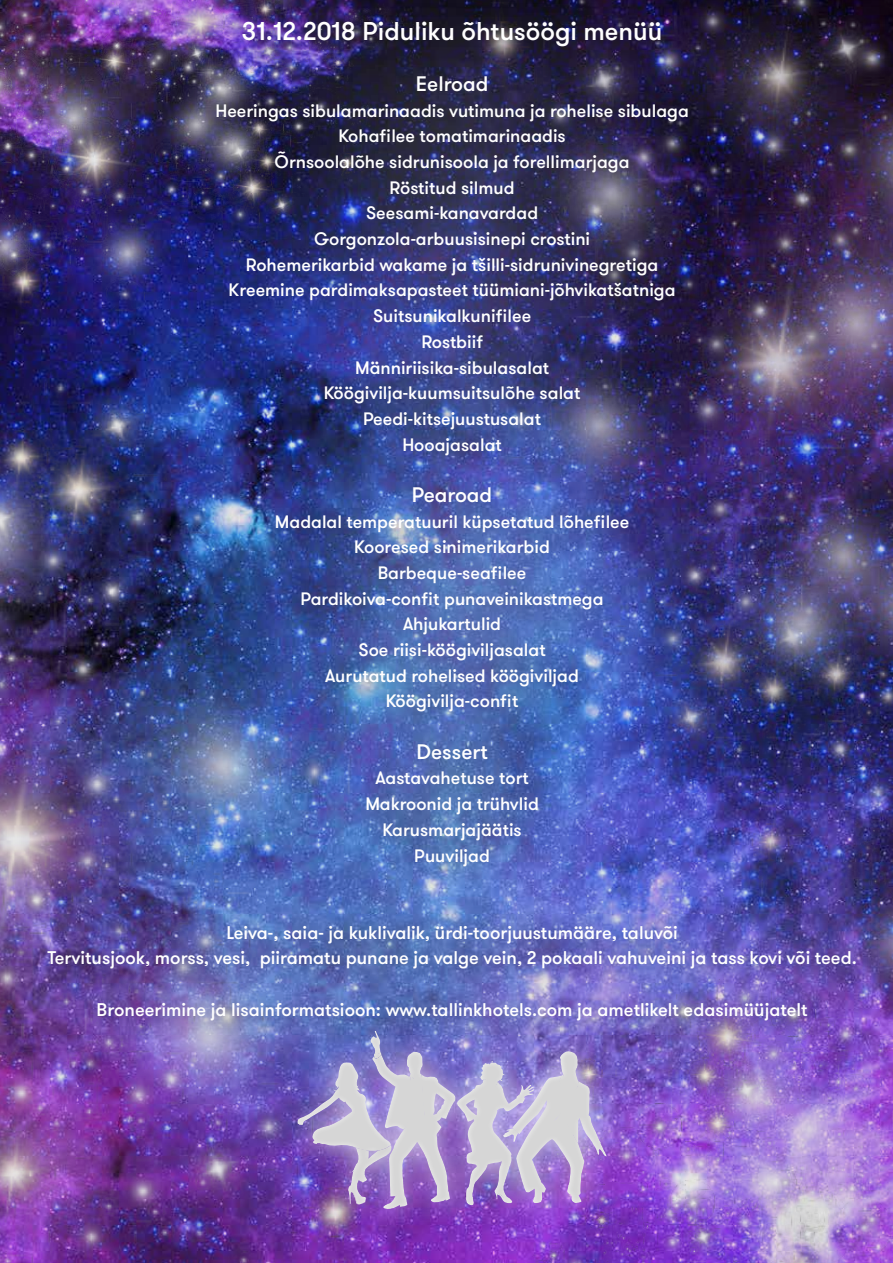
<style>
.page{position:relative;width:893px;height:1263px;background:#fff}
.page>*{position:absolute;margin:0;border:0;box-sizing:border-box;transform-origin:0 0}
.t1{font:500 25.65px "GT Walsheim Pro";color:#fff}
.t2{font:500 21px "GT Walsheim Pro";color:#fff}
.t3{font:500 18.3px/25.7px "GT Walsheim Pro";color:#fff;text-align:center}
.t4{font:500 18px/25.7px "GT Walsheim Pro";color:#fff;text-align:center}
</style>
<div class="page">
<img style="left:0;top:1112px;width:893px;height:151px">
<img style="left:0;top:0;width:893px;height:1112px">
<div style="left:274px;top:1010px;width:355px;height:223px;background:#fff;opacity:.75"></div>
<div style="left:297px;top:1028px;width:310px;height:182px;background:#fff;opacity:.75"></div>
<h1 class="t1" style="left:242px;top:15px;width:422px">31.12.2018 Piduliku õhtusöögi menüü</h1>
<p class="t2" style="left:416px;top:70px;width:74px">Eelroad</p>
<p class="t4" style="left:215px;top:98px;width:475px">Heeringas sibulamarinaadis vutimuna ja rohelise sibulaga<br>Kohafilee tomatimarinaadis<br>Õrnsoolalõhe sidrunisoola ja forellimarjaga<br>Röstitud silmud<br>Seesami-kanavardad<br>Gorgonzola-arbuusisinepi crostini<br>Rohemerikarbid wakame ja tšilli-sidrunivinegretiga<br>Kreemine pardimaksapasteet tüümiani-jõhvikatšatniga<br>Suitsunikalkunifilee<br>Rostbiif<br>Männiriisika-sibulasalat<br>Köögivilja-kuumsuitsulõhe salat<br>Peedi-kitsejuustusalat<br>Hooajasalat</p>
<p class="t2" style="left:412px;top:481px;width:82px">Pearoad</p>
<p class="t4" style="left:275px;top:509px;width:356px">Madalal temperatuuril küpsetatud lõhefilee<br>Kooresed sinimerikarbid<br>Barbeque-seafilee<br>Pardikoiva-confit punaveinikastmega<br>Ahjukartulid<br>Soe riisi-köögiviljasalat<br>Aurutatud rohelised köögiviljad<br>Köögivilja-confit</p>
<p class="t2" style="left:416px;top:738px;width:73px">Dessert</p>
<p class="t4" style="left:365px;top:766px;width:175px">Aastavahetuse tort<br>Makroonid ja trühvlid<br>Karusmarjajäätis<br>Puuviljad</p>
<p class="t3" style="left:47px;top:920px;width:811px">Leiva-, saia- ja kuklivalik, ürdi-toorjuustumääre, taluvõi<br>Tervitusjook, morss, vesi, piiramatu punane ja valge vein, 2 pokaali vahuveini ja tass kovi või teed.</p>
<p class="t3" style="left:97px;top:997px;width:712px">Broneerimine ja lisainformatsioon: www.tallinkhotels.com ja ametlikelt edasimüüjatelt</p>
</div>
